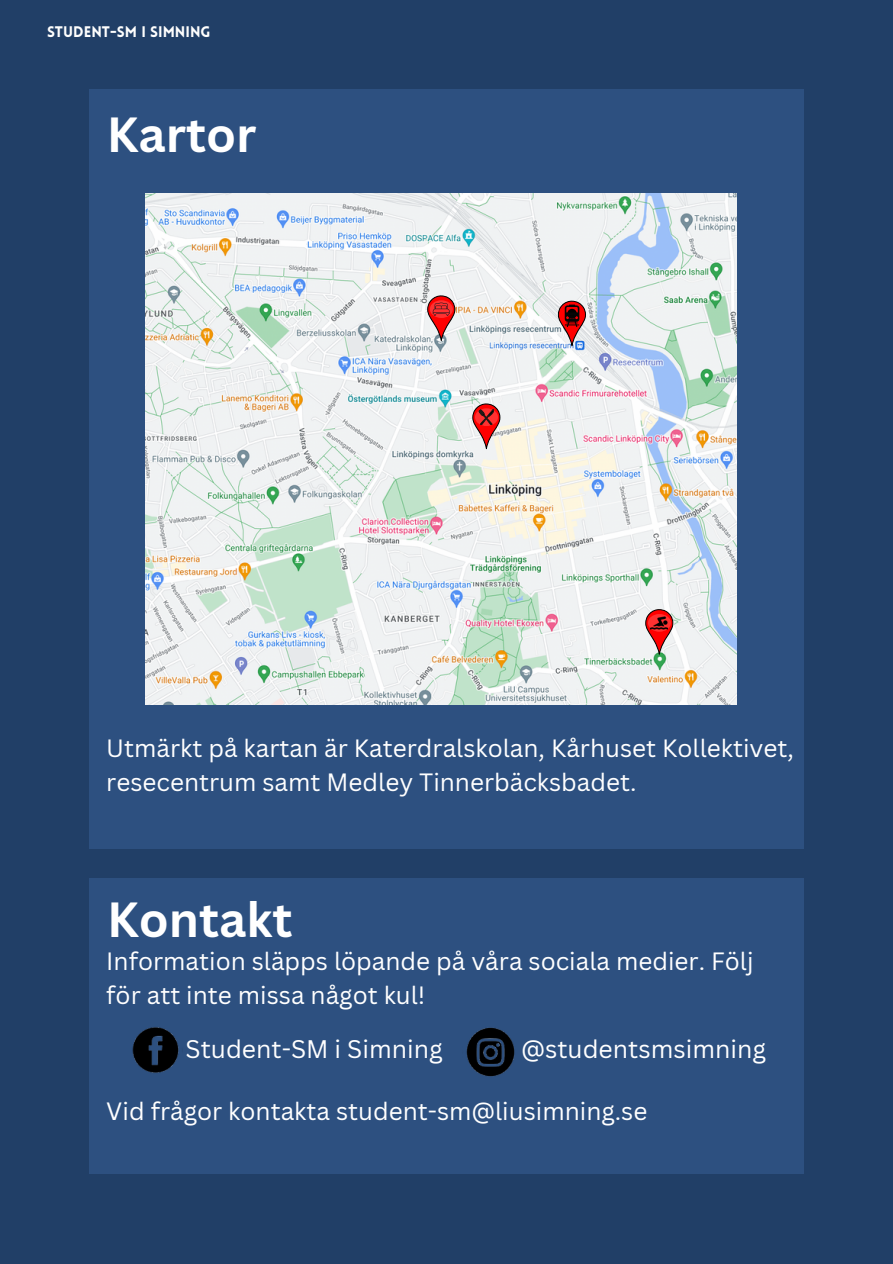
<style>
.page{position:relative;width:893px;height:1264px;background:#fff}
.page>*{position:absolute;margin:0;border:0;box-sizing:border-box;transform-origin:0 0}
.t1{font:700 48px "Canva Sans";color:#fff}
.t2{font:24.75px "Canva Sans";color:#fff}
.t3{font:24.3px/33.8px "Canva Sans";color:#fff}
.t4{font:900 15px "Lovelo";color:#fefefe}
</style>
<div class="page">
<div style="left:0;top:0;width:892px;height:1263px;background:#213f67"></div>
<div style="left:89px;top:89px;width:715px;height:759px;background:#2d5080"></div>
<div style="left:89px;top:878px;width:714px;height:296px;background:#2d5080"></div>
<img style="left:146px;top:194px;width:590px;height:510px">
<svg style="left:645px;top:608px;width:28px;height:47px"></svg>
<svg style="left:427px;top:295px;width:28px;height:46px"></svg>
<svg style="left:648px;top:614px;width:23px;height:17px"></svg>
<img style="left:650px;top:614px;width:17px;height:17px">
<svg style="left:472px;top:403px;width:28px;height:46px"></svg>
<svg style="left:558px;top:300px;width:28px;height:46px"></svg>
<img style="left:466px;top:1027px;width:49px;height:50px">
<img style="left:132px;top:1027px;width:47px;height:46px">
<p class="t4" style="left:47px;top:26px;width:165px">STUDENT-SM I SIMNING</p>
<p class="t1" style="left:107px;top:101px;width:151px">Kartor</p>
<p class="t3" style="left:106px;top:730px;width:689px">Utmärkt på kartan är Katerdralskolan, Kårhuset Kollektivet, resecentrum samt Medley Tinnerbäcksbadet.</p>
<p class="t1" style="left:107px;top:885px;width:187px">Kontakt</p>
<p class="t3" style="left:106px;top:944px;width:648px">Information släpps löpande på våra sociala medier. Följ för att inte missa något kul!</p>
<p class="t2" style="left:185px;top:1031px;width:258px">Student-SM i Simning</p>
<p class="t2" style="left:521px;top:1031px;width:246px">@studentsmsimning</p>
<p class="t3" style="left:106px;top:1093px;width:542px">Vid frågor kontakta student-sm@liusimning.se</p>
</div>
